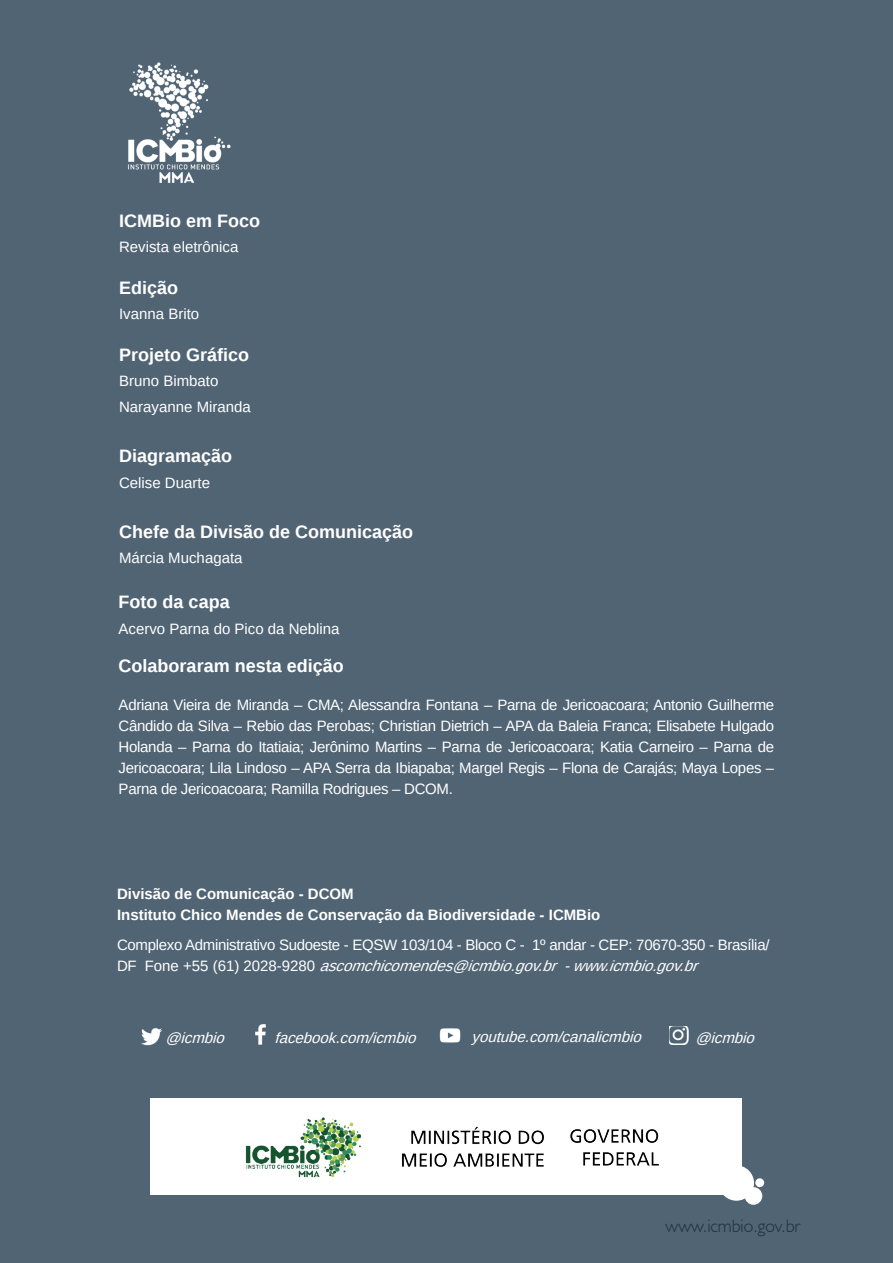
<style>
.page{position:relative;width:893px;height:1263px;background:#516474}
.page>*{position:absolute;margin:0;border:0;box-sizing:border-box;transform-origin:0 0}
.t1{font:700 18px "Liberation Sans";color:#fff}
.t2{font:300 18px "Humanist 521 BT";color:#1c1a19}
.t3{font:15px/21px "Liberation Sans";letter-spacing:-.02em;color:#fff}
.t4{font:15px/25.2px "Liberation Sans";color:#fff}
.t5{font:700 15px/21px "Liberation Sans";color:#fff}
.t6{font:italic 15px "Liberation Sans";color:#fff}
.s1{font-style:italic}
</style>
<div class="page">
<div style="left:719px;top:1165px;width:35px;height:36px;background:#fff;border-radius:50%"></div>
<div style="left:745px;top:1187px;width:17px;height:18px;background:#fff;border-radius:50%"></div>
<div style="left:755px;top:1178px;width:9px;height:9px;background:#fff;border-radius:50%"></div>
<div style="left:150px;top:1098px;width:592px;height:97px;background:#fff"></div>
<img style="left:255px;top:1024px;width:11px;height:20px">
<img style="left:669px;top:1026px;width:19px;height:18px">
<img style="left:439px;top:1028px;width:22px;height:15px">
<img style="left:141px;top:1028px;width:21px;height:18px">
<img style="left:245px;top:1117px;width:414px;height:61px">
<img style="left:128px;top:62px;width:103px;height:121px">
<p class="t1" style="left:119px;top:208px;width:143px">ICMBio em Foco</p>
<p class="t4" style="left:119px;top:234px;width:121px">Revista eletrônica</p>
<p class="t1" style="left:119px;top:275px;width:61px">Edição</p>
<p class="t4" style="left:119px;top:302px;width:82px">Ivanna Brito</p>
<p class="t1" style="left:119px;top:343px;width:132px">Projeto Gráfico</p>
<p class="t4" style="left:119px;top:369px;width:133px">Bruno Bimbato<br>Narayanne Miranda</p>
<p class="t1" style="left:119px;top:444px;width:115px">Diagramação</p>
<p class="t4" style="left:119px;top:470px;width:92px">Celise Duarte</p>
<p class="t1" style="left:119px;top:519px;width:296px">Chefe da Divisão de Comunicação</p>
<p class="t4" style="left:119px;top:546px;width:125px">Márcia Muchagata</p>
<p class="t1" style="left:119px;top:590px;width:113px">Foto da capa</p>
<p class="t4" style="left:119px;top:616px;width:222px">Acervo Parna do Pico da Neblina</p>
<p class="t1" style="left:119px;top:653px;width:227px">Colaboraram nesta edição</p>
<p class="t3" style="left:119px;top:694px;width:657px;text-align:justify">Adriana Vieira de Miranda – CMA; Alessandra Fontana – Parna de Jericoacoara; Antonio Guilherme Cândido da Silva – Rebio das Perobas; Christian Dietrich – APA da Baleia Franca; Elisabete Hulgado Holanda – Parna do Itatiaia; Jerônimo Martins – Parna de Jericoacoara; Katia Carneiro – Parna de Jericoacoara; Lila Lindoso – APA Serra da Ibiapaba; Margel Regis – Flona de Carajás; Maya Lopes – Parna de Jericoacoara; Ramilla Rodrigues – DCOM.</p>
<p class="t5" style="left:117px;top:883px;width:485px">Divisão de Comunicação - DCOM<br>Instituto Chico Mendes de Conservação da Biodiversidade - ICMBio</p>
<p class="t3" style="left:117px;top:934px;width:654px">Complexo Administrativo Sudoeste - EQSW 103/104 - Bloco C - 1º andar - CEP: 70670-350 - Brasília/<br>D F F o n e + 5 5 ( 6 1 ) 2 0 2 8 - 9 2 8 0 <span class="s1">ascomchicomendes@icmbio.gov.br -www.icmbio.gov.br</span></p>
<p class="t6" style="left:165px;top:1028px;width:65px">@icmbio</p>
<p class="t6" style="left:275px;top:1028px;width:148px">facebook.com/icmbio</p>
<p class="t6" style="left:472px;top:1028px;width:176px">youtube.com/canalicmbio</p>
<p class="t6" style="left:695px;top:1028px;width:65px">@icmbio</p>
<p class="t2" style="left:665px;top:1215px;width:137px">www.icmbio.gov.br</p>
</div>
